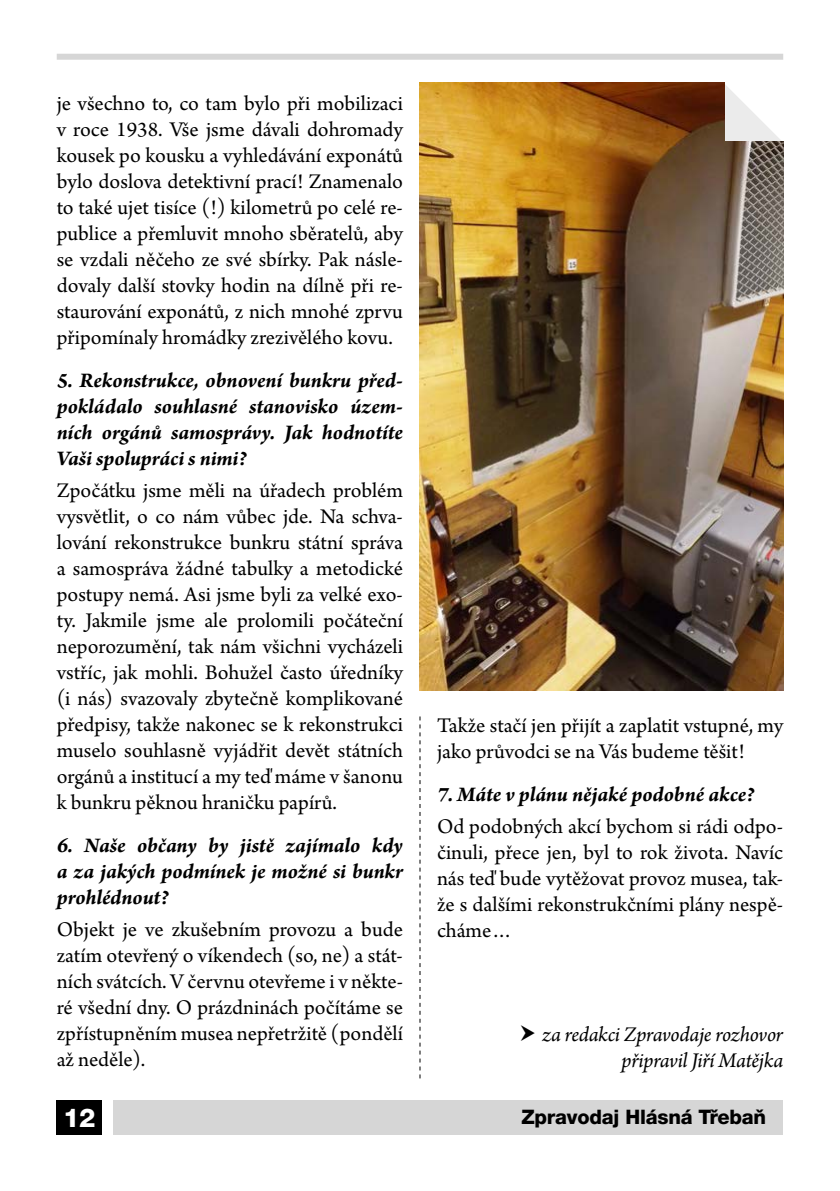
<style>
.page{position:relative;width:840px;height:1191px;background:#fff}
.page>*{position:absolute;margin:0;border:0;box-sizing:border-box;transform-origin:0 0}
.t1{font:800 26px "Helvetica Neue LT Pro";color:#fff}
.t2{font:22px/26px "Arno Pro";color:#000;text-align:justify}
.t3{font:italic 700 22px/26px "Arno Pro";letter-spacing:-.005em;color:#000;text-align:justify}
.t4{font:italic 22px/26px "Arno Pro";letter-spacing:-.015em;color:#000;text-align:right}
.t5{font:800 20px "Helvetica Neue LT Pro";letter-spacing:-.01em;color:#000}
</style>
<div class="page">
<div style="left:113px;top:1100px;width:669px;height:34px;background:#d6d6d6"></div>
<div style="left:57px;top:54px;width:725px;height:6px;background:#d6d6d6"></div>
<div style="left:57px;top:1100px;width:45px;height:34px;background:#000"></div>
<svg style="left:419px;top:716px;width:1px;height:362px"></svg>
<img style="left:419px;top:83px;width:363px;height:607px">
<div style="left:724px;top:81px;width:60px;height:60px;background:#fff"></div>
<svg style="left:724px;top:84px;width:57px;height:57px"></svg>
<p class="t2" style="left:57px;top:91px;width:347px">je všechno to, co tam bylo při mobilizaci v roce 1938. Vše jsme dávali dohromady kousek po kousku a vyhledávání exponátů bylo doslova detektivní prací! Znamenalo to také ujet tisíce (!) kilometrů po celé re&shy;publice a přemluvit mnoho sběratelů, aby se vzdali něčeho ze své sbírky. Pak násle&shy;dovaly další stovky hodin na dílně při re&shy;staurování exponátů, z nich mnohé zprvu připomínaly hromádky zrezivělého kovu.</p>
<p class="t3" style="left:57px;top:368px;width:347px">5. Rekonstrukce, obnovení bunkru před&shy;pokládalo souhlasné stanovisko územ&shy;ních orgánů samosprávy. Jak hodnotíte Vaši spolupráci s nimi?</p>
<p class="t2" style="left:57px;top:478px;width:347px">Zpočátku jsme měli na úřadech problém vysvětlit, o co nám vůbec jde. Na schva&shy;lování rekonstrukce bunkru státní správa a samospráva žádné tabulky a metodické postupy nemá. Asi jsme byli za velké exo&shy;ty. Jakmile jsme ale prolomili počáteční neporozumění, tak nám všichni vycházeli vstříc, jak mohli. Bohužel často úředníky (i nás) svazovaly zbytečně komplikované předpisy, takže nakonec se k rekonstrukci muselo souhlasně vyjádřit devět státních orgánů a institucí a my teď máme v šanonu k bunkru pěknou hraničku papírů.</p>
<p class="t3" style="left:57px;top:833px;width:347px">6. Naše občany by jistě zajímalo kdy a za jakých podmínek je možné si bunkr prohlédnout?</p>
<p class="t2" style="left:57px;top:917px;width:347px">Objekt je ve zkušebním provozu a bude zatím otevřený o víkendech (so, ne) a stát&shy;ních svátcích. V červnu otevřeme i v někte&shy;ré všední dny. O prázdninách počítáme se zpřístupněním musea nepřetržitě (pondělí až neděle).</p>
<p class="t2" style="left:437px;top:714px;width:347px">Takže stačí jen přijít a zaplatit vstupné, my jako průvodci se na Vás budeme těšit!</p>
<p class="t3" style="left:437px;top:782px;width:319px">7. Máte v plánu nějaké podobné akce?</p>
<p class="t2" style="left:437px;top:814px;width:347px">Od podobných akcí bychom si rádi odpo&shy;činuli, přece jen, byl to rok života. Navíc nás teď bude vytěžovat provoz musea, tak&shy;že s dalšími rekonstrukčními plány nespě&shy;cháme…</p>
<p class="t4" style="left:541px;top:1022px;width:242px">za redakci Zpravodaje rozhovor připravil Jiří Matějka</p>
<p class="t1" style="left:63px;top:1101px;width:34px">12</p>
<p class="t5" style="left:521px;top:1105px;width:246px">Zpravodaj Hlásná Třebaň</p>
</div>
